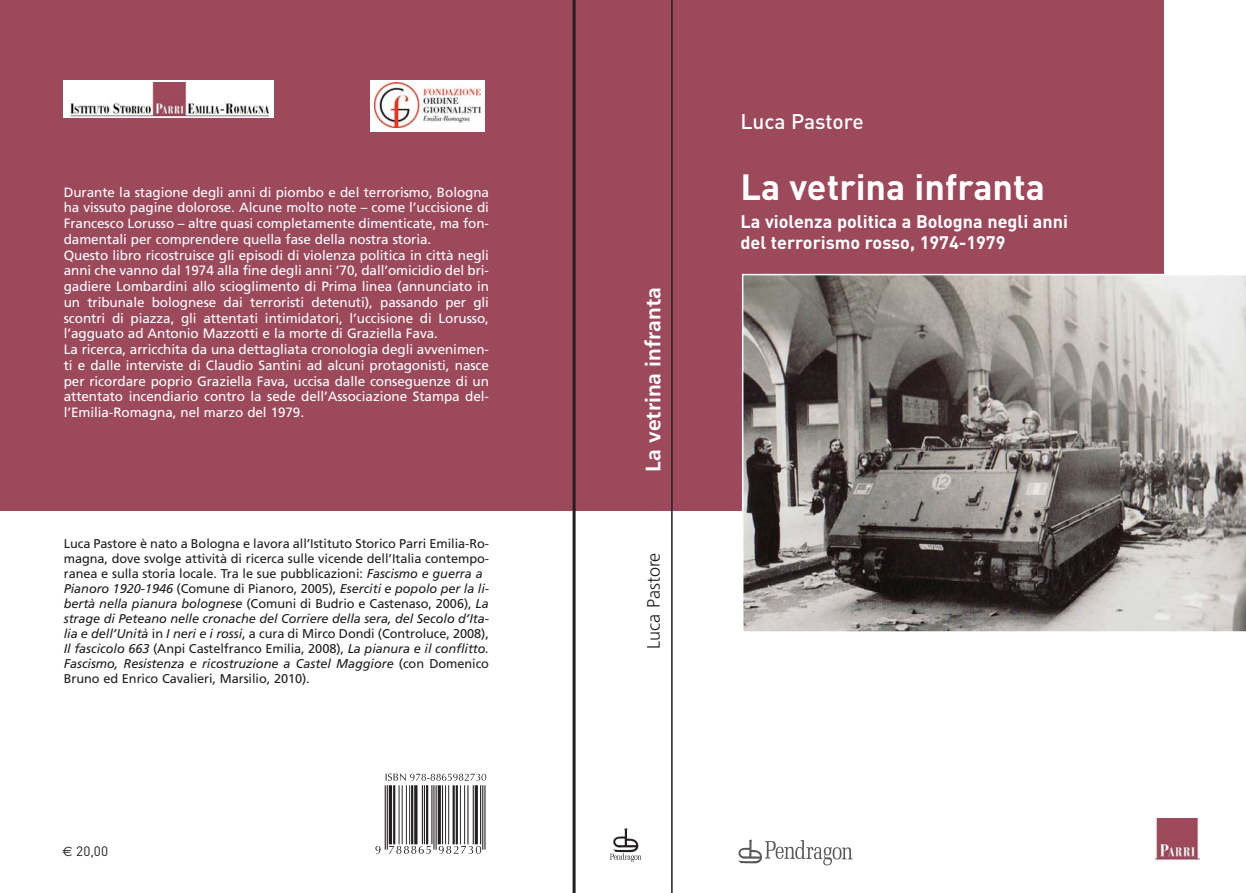
<style>
.page{position:relative;width:1246px;height:893px;background:#fff}
.page>*{position:absolute;margin:0;border:0;box-sizing:border-box;transform-origin:0 0}
.t1{font:700 36px "DIN";color:#fff}
.t2{font:700 21px "Frutiger";color:#fff}
.t3{font:500 21px "DIN";letter-spacing:-.005em;color:#fff}
.t4{font:700 18px/21px "DIN";color:#fff}
.t5{font:300 18px "Frutiger";color:#231f20}
.t6{font:13.5px/15.8px "Frutiger";letter-spacing:-.005em;color:#fff}
.t7{font:13.5px "DIN";color:#231f20}
.t8{font:12.75px/15px "Frutiger";letter-spacing:-.005em;color:#231f20}
.s1{font-style:italic}
.s2{font-family:"Euro Sans"}
</style>
<div class="page">
<div style="left:0;top:0;width:1164px;height:510px;background:#9c495c"></div>
<svg style="left:742px;top:274px;width:504px;height:358px;background:#908c88"></svg>
<img style="left:738px;top:839px;width:115px;height:26px">
<img style="left:610px;top:828px;width:32px;height:34px">
<img style="left:375px;top:773px;width:112px;height:81px">
<img style="left:1156px;top:818px;width:44px;height:45px">
<div style="left:63px;top:81px;width:211px;height:37px;background:#fff"></div>
<img style="left:70px;top:82px;width:200px;height:36px">
<hr style="left:573px;top:0;width:3px;height:893px;background:#231f20">
<hr style="left:671px;top:0;width:2px;height:893px;background:#231f20">
<div style="left:370px;top:81px;width:115px;height:51px;background:#fff"></div>
<img style="left:375px;top:83px;width:105px;height:45px">
<p class="t6" style="left:64px;top:185px;width:427px">Durante la stagione degli anni di piombo e del terrorismo, Bologna ha vissuto pagine dolorose. Alcune molto note – come l’uccisione di Francesco Lorusso – altre quasi completamente dimenticate, ma fon&shy;damentali per comprendere quella fase della nostra storia.<br>Questo libro ricostruisce gli episodi di violenza politica in città negli anni che vanno dal 1974 alla fine degli anni ’70, dall’omicidio del bri&shy;gadiere Lombardini allo scioglimento di Prima linea (annunciato in un tribunale bolognese dai terroristi detenuti), passando per gli scontri di piazza, gli attentati intimidatori, l’uccisione di Lorusso, l’agguato ad Antonio Mazzotti e la morte di Graziella Fava.<br>La ricerca, arricchita da una dettagliata cronologia degli avvenimen&shy;ti e dalle interviste di Claudio Santini ad alcuni protagonisti, nasce per ricordare poprio Graziella Fava, uccisa dalle conseguenze di un attentato incendiario contro la sede dell’Associazione Stampa del&shy;l’Emilia-Romagna, nel marzo del 1979.</p>
<p class="t8" style="left:64px;top:537px;width:427px">Luca Pastore è nato a Bologna e lavora all’Istituto Storico Parri Emilia-Ro&shy;magna, dove svolge attività di ricerca sulle vicende dell’Italia contempo&shy;ranea e sulla storia locale. Tra le sue pubblicazioni: <span class="s1">Fascismo e guerra a Pianoro 1920-1946</span> (Comune di Pianoro, 2005), <span class="s1">Eserciti e popolo per la li&shy;bertà nella pianura bolognese</span> (Comuni di Budrio e Castenaso, 2006), <span class="s1">La strage di Peteano nelle cronache del Corriere della sera, del Secolo d’Ita&shy;lia e dell’Unità</span> in <span class="s1">I neri e i rossi</span>, a cura di Mirco Dondi (Controluce, 2008), <span class="s1">Il fascicolo 663</span> (Anpi Castelfranco Emilia, 2008), <span class="s1">La pianura e il conflitto.<br>Fascismo, Resistenza e ricostruzione a Castel Maggiore</span> (con Domenico Bruno ed Enrico Cavalieri, Marsilio, 2010).</p>
<p class="t7" style="left:62px;top:846px;width:47px"><span class="s2">€</span> 20,00</p>
<h2 class="t2" style="left:643px;top:472px;width:186px;rotate:-90deg">La vetrina infranta</h2>
<h3 class="t5" style="left:645px;top:649px;width:98px;rotate:-90deg">Luca Pastore</h3>
<h2 class="t3" style="left:740px;top:114px;width:125px">Luca Pastore</h2>
<h1 class="t1" style="left:740px;top:174px;width:306px">La vetrina infranta</h1>
<h3 class="t4" style="left:740px;top:213px;width:329px">La violenza politica a Bologna negli anni del terrorismo rosso, 1974-1979</h3>
</div>
